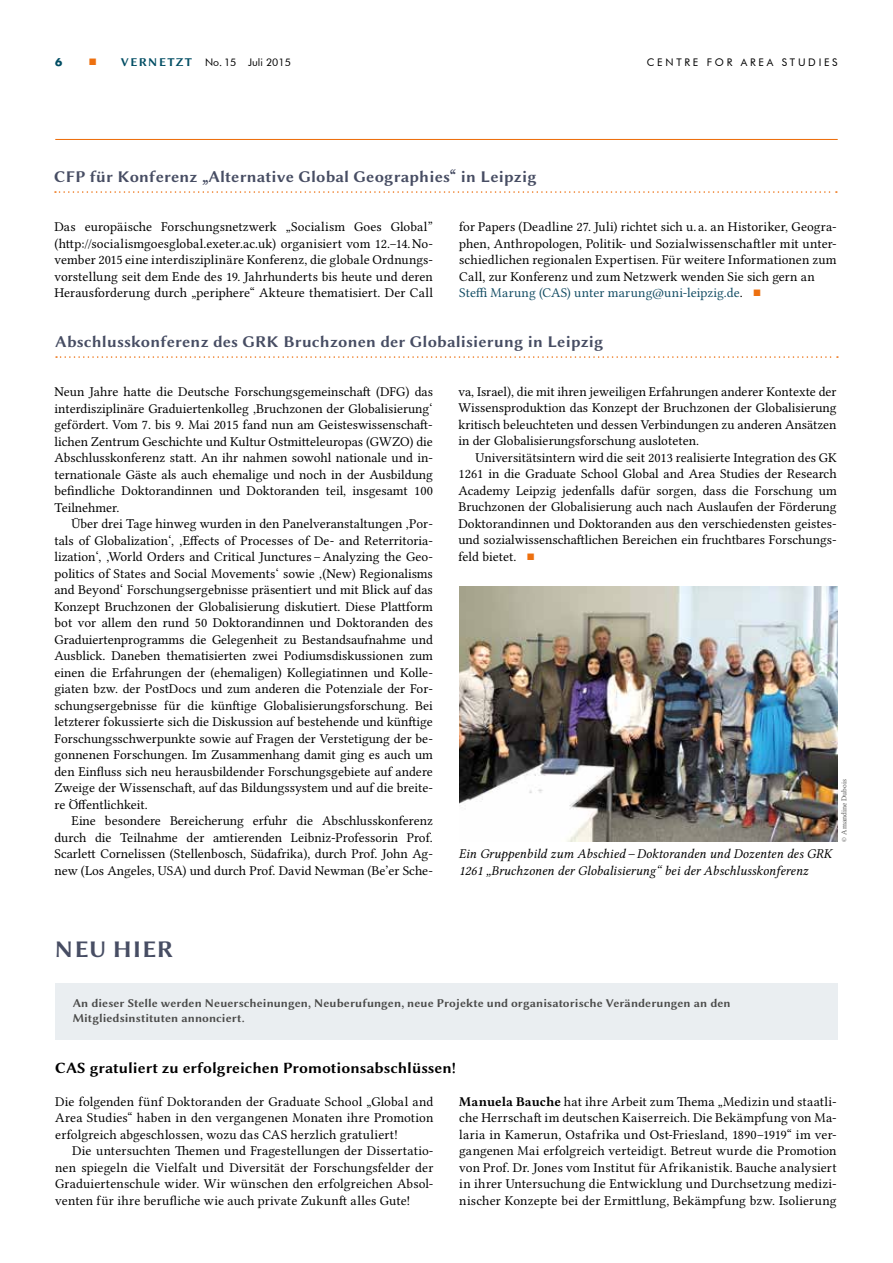
<style>
.page{position:relative;width:893px;height:1263px;background:#fff}
.page>*{position:absolute;margin:0;border:0;box-sizing:border-box;transform-origin:0 0}
.t1{font:24px "Lin Biolinum OB";letter-spacing:.045em;color:#474d63}
.t2{font:16.5px "Lin Biolinum OB";letter-spacing:.01em;color:#474d63}
.t3{font:15.75px "Lin Biolinum OB";color:#000}
.t4{font:13.5px/16.5px "Lin Libertine O";color:#000;text-align:justify}
.t5{font:13.5px/16.5px "Lin Libertine OI";color:#000}
.t6{font:12px/15px "Lin Biolinum OB";letter-spacing:.005em;color:#4a4a49}
.t7{font:10.5px "Futura BT";color:#000}
.t8{font:10.5px "Futura BT";letter-spacing:.26em;color:#000}
.t9{font:700 10.5px "Futura";color:#004d63}
.t10{font:7.5px "Lin Libertine O";color:#575756}
.s1{font-family:"Lin Biolinum O";font-size:15px;color:#ed700f}
.s2{font-family:"Lin Biolinum OB";font-size:12px;color:#004d63}
.s3{color:#124c63}
.s4{font-size:15px;color:#ed700f}
.s5{font-family:"Lin Libertine OB"}
</style>
<div class="page">
<hr style="left:55px;top:139px;width:783px;height:1px;background:#ed700f">
<div style="left:56px;top:983px;width:782px;height:57px;background:#eaeef1"></div>
<svg style="left:56px;top:356px;width:782px;height:2px"></svg>
<img style="left:459px;top:587px;width:379px;height:254px">
<svg style="left:55px;top:191px;width:782px;height:2px"></svg>
<p class="t9" style="left:55px;top:55px;width:9px">6</p>
<p class="t7" style="left:89px;top:56px;width:204px"><span class="s1">■</span> <span class="s2">VERNETZT</span> No. 15 Juli 2015</p>
<p class="t8" style="left:647px;top:56px;width:192px">CENTRE FOR AREA STUDIES</p>
<p class="t2" style="left:54px;top:165px;width:484px">CFP für Konferenz „Alternative Global Geographies“ in Leipzig</p>
<p class="t4" style="left:54px;top:217px;width:380px">Das europäische Forschungsnetzwerk „Socialism Goes Global” (http://socialismgoesglobal.exeter.ac.uk) organisiert vom 12.–14. No&shy;vember 2015 eine interdisziplinäre Konferenz, die globale Ordnungs&shy;vorstellung seit dem Ende des 19. Jahrhunderts bis heute und deren Herausforderung durch „periphere“ Akteure thematisiert. Der Call</p>
<p class="t4" style="left:459px;top:217px;width:379px;text-align:left">for Papers (Deadline 27. Juli) richtet sich u. a. an Historiker, Geogra&shy;phen, Anthropologen, Politik- und Sozialwissenschaftler mit unter&shy;schiedlichen regionalen Expertisen. Für weitere Informationen zum Call, zur Konferenz und zum Netzwerk wenden Sie sich gern an <span class="s3">Steffi Marung (CAS) unter marung@uni-leipzig.de</span>. <span class="s4">■</span></p>
<p class="t2" style="left:55px;top:330px;width:550px">Abschlusskonferenz des GRK Bruchzonen der Globalisierung in Leipzig</p>
<p class="t4" style="left:54px;top:382px;width:380px">Neun Jahre hatte die Deutsche Forschungsgemeinschaft (DFG) das interdisziplinäre Graduiertenkolleg ‚Bruchzonen der Globalisierung‘ gefördert. Vom 7. bis 9. Mai 2015 fand nun am Geisteswissenschaft&shy;lichen Zentrum Geschichte und Kultur Ostmitteleuropas (GWZO) die Abschlusskonferenz statt. An ihr nahmen sowohl nationale und in&shy;ternationale Gäste als auch ehemalige und noch in der Ausbildung befindliche Doktorandinnen und Doktoranden teil, insgesamt 100<br>Teilnehmer.</p>
<p class="t4" style="left:54px;top:514px;width:380px;text-indent:17px">Über drei Tage hinweg wurden in den Panelveranstaltungen ‚Por&shy;tals of Globalization‘, ‚Effects of Processes of De- and Reterritoria&shy;lization‘, ‚World Orders and Critical Junctures – Analyzing the Geo&shy;politics of States and Social Movements‘ sowie ‚(New) Regionalisms and Beyond‘ Forschungsergebnisse präsentiert und mit Blick auf das Konzept Bruchzonen der Globalisierung diskutiert. Diese Plattform bot vor allem den rund 50 Doktorandinnen und Doktoranden des Graduiertenprogramms die Gelegenheit zu Bestandsaufnahme und Ausblick. Daneben thematisierten zwei Podiumsdiskussionen zum einen die Erfahrungen der (ehemaligen) Kollegiatinnen und Kolle&shy;giaten bzw. der PostDocs und zum anderen die Potenziale der For&shy;schungsergebnisse für die künftige Globalisierungsforschung. Bei letzterer fokussierte sich die Diskussion auf bestehende und künftige Forschungsschwerpunkte sowie auf Fragen der Verstetigung der be&shy;gonnenen Forschungen. Im Zusammenhang damit ging es auch um den Einfluss sich neu herausbildender Forschungsgebiete auf andere Zweige der Wissenschaft, auf das Bildungssystem und auf die breite&shy;re Öffentlichkeit.</p>
<p class="t4" style="left:54px;top:811px;width:380px;text-indent:17px">Eine besondere Bereicherung erfuhr die Abschlusskonferenz durch die Teilnahme der amtierenden Leibniz-Professorin Prof.<br>Scarlett Cornelissen (Stellenbosch, Südafrika), durch Prof. John Ag&shy;new (Los Angeles, USA) und durch Prof. David Newman (Be’er Sche-</p>
<p class="t4" style="left:458px;top:382px;width:380px">va, Israel), die mit ihren jeweiligen Erfahrungen anderer Kontexte der Wissensproduktion das Konzept der Bruchzonen der Globalisierung kritisch beleuchteten und dessen Verbindungen zu anderen Ansätzen in der Globalisierungsforschung ausloteten.</p>
<p class="t4" style="left:458px;top:448px;width:380px;text-indent:17px">Universitätsintern wird die seit 2013 realisierte Integration des GK 1261 in die Graduate School Global and Area Studies der Research Academy Leipzig jedenfalls dafür sorgen, dass die Forschung um Bruchzonen der Globalisierung auch nach Auslaufen der Förderung Doktorandinnen und Doktoranden aus den verschiedensten geistes&shy;und sozialwissenschaftlichen Bereichen ein fruchtbares Forschungs&shy;feld bietet. <span class="s4">■</span></p>
<p class="t10" style="left:838px;top:842px;width:64px;rotate:-90deg">© Amandine Dubois</p>
<p class="t5" style="left:459px;top:846px;width:375px">Ein Gruppenbild zum Abschied – Doktoranden und Dozenten des GRK<br>1261 „Bruchzonen der Globalisierung“ bei der Abschlusskonferenz</p>
<h1 class="t1" style="left:55px;top:932px;width:120px">NEU HIER</h1>
<p class="t6" style="left:73px;top:995px;width:659px">An dieser Stelle werden Neuerscheinungen, Neuberufungen, neue Projekte und organisatorische Veränderungen an den<br>Mitgliedsinstituten annonciert.</p>
<p class="t3" style="left:55px;top:1056px;width:402px">CAS gratuliert zu erfolgreichen Promotionsabschlüssen!</p>
<p class="t4" style="left:55px;top:1091px;width:380px">Die folgenden fünf Doktoranden der Graduate School „Global and Area Studies“ haben in den vergangenen Monaten ihre Promotion erfolgreich abgeschlossen, wozu das CAS herzlich gratuliert!</p>
<p class="t4" style="left:55px;top:1141px;width:380px;text-indent:17px">Die untersuchten Themen und Fragestellungen der Dissertatio&shy;nen spiegeln die Vielfalt und Diversität der Forschungsfelder der Graduiertenschule wider. Wir wünschen den erfolgreichen Absol&shy;venten für ihre berufliche wie auch private Zukunft alles Gute!</p>
<p class="t4" style="left:459px;top:1091px;width:379px"><span class="s5">Manuela Bauche</span> hat ihre Arbeit zum Thema „Medizin und staatli&shy;che Herrschaft im deutschen Kaiserreich. Die Bekämpfung von Ma&shy;laria in Kamerun, Ostafrika und Ost-Friesland, 1890–1919“ im ver&shy;gangenen Mai erfolgreich verteidigt. Betreut wurde die Promotion von Prof. Dr. Jones vom Institut für Afrikanistik. Bauche analysiert in ihrer Untersuchung die Entwicklung und Durchsetzung medizi&shy;nischer Konzepte bei der Ermittlung, Bekämpfung bzw. Isolierung</p>
</div>
